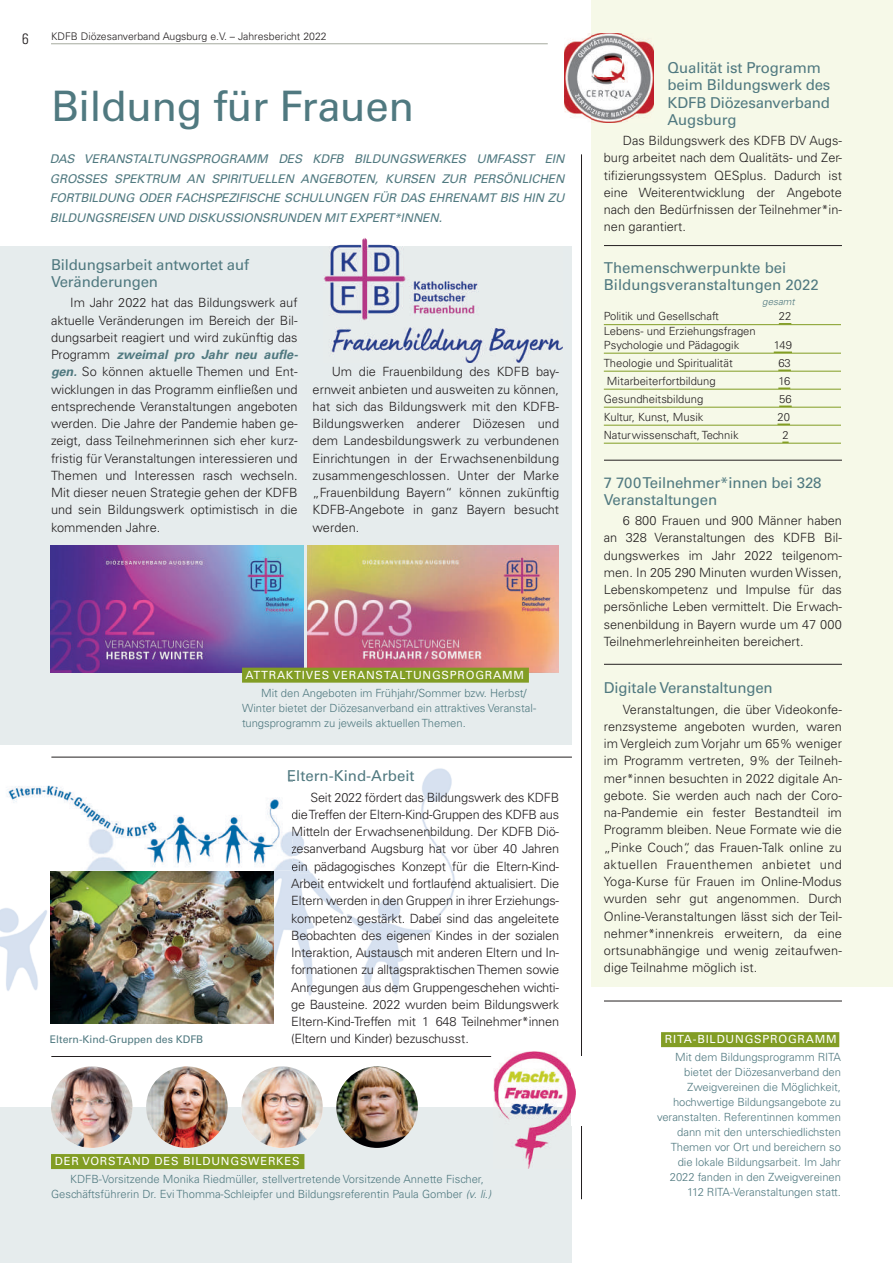
<style>
.page{position:relative;width:893px;height:1263px;background:#fff}
.page>*{position:absolute;margin:0;border:0;box-sizing:border-box;transform-origin:0 0}
.t1{font:42px "Univers";letter-spacing:-.01em;color:#507980}
.t2{font:15px/17.2px "Univers";letter-spacing:-.01em;color:#507980}
.t3{font:300 condensed 15px "Univers";color:#231f20}
.t4{font:300 12.75px/17.2px "Univers";color:#231f20;text-align:justify}
.t5{font:italic 12px/19.5px "Univers";letter-spacing:-.01em;color:#507980;text-align:justify}
.t6{font:300 11.25px/15px "Univers";letter-spacing:-.005em;color:#507980}
.t7{font:300 11.25px/13.5px "Univers";color:#231f20}
.t8{font:11.25px "Univers";letter-spacing:.07em;color:#fff}
.t9{font:300 10.5px "Univers";color:#231f20}
.t10{font:10.5px "Univers";color:#507980}
.t11{font:italic 300 9.75px "Univers";color:#507980}
.s1{font-weight:700;font-style:italic;color:#507980}
.s2{font-style:italic}
</style>
<div class="page">
<div style="left:0;top:1108px;width:572px;height:155px;background:#e6eced"></div>
<div style="left:0;top:247px;width:572px;height:498px;background:#e6eced"></div>
<div style="left:591px;top:0;width:302px;height:986px;background:#f6f9e8"></div>
<hr style="left:51px;top:43px;width:497px;height:1px;background:#a5aa9f">
<hr style="left:604px;top:245px;width:238px;height:1px;background:#231f20">
<hr style="left:604px;top:664px;width:238px;height:1px;background:#231f20">
<hr style="left:604px;top:1001px;width:238px;height:1px;background:#231f20">
<hr style="left:604px;top:460px;width:238px;height:1px;background:#231f20">
<div style="left:661px;top:1032px;width:178px;height:15px;background:#829d24"></div>
<hr style="left:581px;top:154px;width:1px;height:1045px;background:#231f20">
<hr style="left:604px;top:324px;width:246px;height:1px;background:#829d24">
<svg style="left:779px;top:323px;width:12px;height:1px"></svg>
<hr style="left:604px;top:353px;width:246px;height:1px;background:#829d24">
<svg style="left:774px;top:351px;width:18px;height:2px"></svg>
<hr style="left:604px;top:371px;width:246px;height:1px;background:#829d24">
<svg style="left:778px;top:369px;width:13px;height:2px"></svg>
<hr style="left:604px;top:389px;width:246px;height:1px;background:#829d24">
<svg style="left:778px;top:387px;width:12px;height:2px"></svg>
<hr style="left:604px;top:407px;width:246px;height:1px;background:#829d24">
<svg style="left:779px;top:405px;width:13px;height:2px"></svg>
<hr style="left:604px;top:425px;width:246px;height:1px;background:#829d24">
<svg style="left:777px;top:423px;width:13px;height:2px"></svg>
<hr style="left:604px;top:443px;width:246px;height:1px;background:#829d24">
<svg style="left:782px;top:441px;width:7px;height:2px"></svg>
<div style="left:841px;top:307px;width:25px;height:147px;background:#f6f9e8"></div>
<img style="left:0;top:768px;width:455px;height:254px">
<img style="left:288px;top:771px;width:126px;height:11px">
<img style="left:293px;top:809px;width:162px;height:12px">
<img style="left:292px;top:827px;width:163px;height:12px">
<img style="left:293px;top:844px;width:162px;height:12px">
<img style="left:292px;top:861px;width:163px;height:12px">
<img style="left:51px;top:545px;width:253px;height:128px">
<img style="left:307px;top:545px;width:252px;height:128px">
<img style="left:323px;top:238px;width:240px;height:124px">
<img style="left:564px;top:33px;width:90px;height:89px">
<div style="left:242px;top:668px;width:287px;height:15px;background:#829d24"></div>
<img style="left:241px;top:1066px;width:82px;height:82px;border-radius:41px">
<img style="left:336px;top:1066px;width:82px;height:82px;border-radius:41px">
<img style="left:51px;top:1066px;width:82px;height:82px;border-radius:41px">
<img style="left:146px;top:1066px;width:82px;height:82px;border-radius:41px">
<div style="left:51px;top:1154px;width:253px;height:15px;background:#829d24"></div>
<img style="left:51px;top:871px;width:222px;height:153px">
<hr style="left:51px;top:757px;width:521px;height:1px;background:#231f20">
<div style="left:572px;top:1056px;width:19px;height:69px;background:#fff"></div>
<hr style="left:51px;top:1056px;width:440px;height:1px;background:#231f20">
<img style="left:1px;top:781px;width:291px;height:89px">
<svg style="left:292px;top:809px;width:1px;height:12px"></svg>
<svg style="left:292px;top:844px;width:1px;height:26px"></svg>
<img style="left:493px;top:1051px;width:79px;height:57px">
<img style="left:499px;top:1108px;width:73px;height:61px">
<img style="left:572px;top:1077px;width:4px;height:31px">
<p class="t3" style="left:22px;top:30px;width:8px">6</p>
<p class="t9" style="left:51px;top:30px;width:277px">KDFB Diözesanverband Augsburg e.V. – Jahresbericht 2022</p>
<h1 class="t1" style="left:51px;top:81px;width:365px">Bildung für Frauen</h1>
<p class="t5" style="left:50px;top:149px;width:516px">DAS VERANSTALTUNGSPROGRAMM DES KDFB BILDUNGSWERKES UMFASST EIN GROSSES SPEKTRUM AN SPIRITUELLEN ANGEBOTEN, KURSEN ZUR PERSÖNLICHEN FORTBILDUNG ODER FACHSPEZIFISCHE SCHULUNGEN FÜR DAS EHRENAMT BIS HIN ZU BILDUNGSREISEN UND DISKUSSIONSRUNDEN MIT EXPERT*INNEN.</p>
<p class="t2" style="left:51px;top:256px;width:200px">Bildungsarbeit antwortet auf<br>Veränderungen</p>
<p class="t4" style="left:51px;top:294px;width:248px;text-indent:19px">Im Jahr 2022 hat das Bildungswerk auf aktuelle Veränderungen im Bereich der Bil&shy;dungsarbeit reagiert und wird zukünftig das Programm <span class="s1">zweimal pro Jahr neu aufle&shy;gen.</span> So können aktuelle Themen und Ent&shy;wicklungen in das Programm einfließen und entsprechende Veranstaltungen angeboten werden. Die Jahre der Pandemie haben ge&shy;zeigt, dass Teilnehmerinnen sich eher kurz&shy;fristig für Veranstaltungen interessieren und Themen und Interessen rasch wechseln.<br>Mit dieser neuen Strategie gehen der KDFB und sein Bildungswerk optimistisch in die kommenden Jahre.</p>
<p class="t4" style="left:313px;top:363px;width:248px;text-indent:19px">Um die Frauenbildung des KDFB bay&shy;ernweit anbieten und ausweiten zu können, hat sich das Bildungswerk mit den KDFB-Bildungswerken anderer Diözesen und dem Landesbildungswerk zu verbundenen Einrichtungen in der Erwachsenenbildung zusammengeschlossen. Unter der Marke „Frauenbildung Bayern“ können zukünftig KDFB-Angebote in ganz Bayern besucht werden.</p>
<p class="t8" style="left:245px;top:668px;width:280px">ATTRAKTIVES VERANSTALTUNGSPROGRAMM</p>
<p class="t6" style="left:242px;top:685px;width:296px;text-indent:19px">Mit den Angeboten im Frühjahr/Sommer bzw. Herbst/<br>Winter bietet der Diözesanverband ein attraktives Veranstal&shy;tungsprogramm zu jeweils aktuellen Themen.</p>
<p class="t2" style="left:287px;top:768px;width:129px">Eltern-Kind-Arbeit</p>
<p class="t4" style="left:291px;top:789px;width:269px;text-indent:19px">Seit 2022 fördert das Bildungswerk des KDFB die Treffen der Eltern-Kind-Gruppen des KDFB aus Mitteln der Erwachsenenbildung. Der KDFB Diö&shy;zesanverband Augsburg hat vor über 40 Jahren ein pädagogisches Konzept für die Eltern-Kind-Arbeit entwickelt und fortlaufend aktualisiert. Die Eltern werden in den Gruppen in ihrer Erziehungs&shy;kompetenz gestärkt. Dabei sind das angeleitete Beobachten des eigenen Kindes in der sozialen Interaktion, Austausch mit anderen Eltern und In&shy;formationen zu alltagspraktischen Themen sowie Anregungen aus dem Gruppengeschehen wichti&shy;ge Bausteine. 2022 wurden beim Bildungswerk Eltern-Kind-Treffen mit 1 648 Teilnehmer*innen</p>
<p class="t10" style="left:50px;top:1033px;width:155px">Eltern-Kind-Gruppen des KDFB</p>
<p class="t4" style="left:291px;top:1030px;width:179px">(Eltern und Kinder) bezuschusst.</p>
<p class="t8" style="left:55px;top:1155px;width:246px">DER VORSTAND DES BILDUNGSWERKES</p>
<p class="t6" style="left:51px;top:1172px;width:442px;text-indent:19px">KDFB-Vorsitzende Monika Riedmüller, stellvertretende Vorsitzende Annette Fischer,<br>Geschäftsführerin Dr. Evi Thomma-Schleipfer und Bildungsreferentin Paula Gomber <span class="s2">(v. li.)</span></p>
<p class="t2" style="left:668px;top:59px;width:164px">Qualität ist Programm beim Bildungswerk des<br>KDFB Diözesanverband<br>Augsburg</p>
<p class="t4" style="left:604px;top:132px;width:240px;text-indent:19px">Das Bildungswerk des KDFB DV Augs&shy;burg arbeitet nach dem Qualitäts- und Zer&shy;tifizierungssystem QESplus. Dadurch ist eine Weiterentwicklung der Angebote nach den Bedürfnissen der Teilnehmer*in&shy;nen garantiert.</p>
<p class="t2" style="left:604px;top:259px;width:217px">Themenschwerpunkte bei<br>Bildungsveranstaltungen 2022</p>
<p class="t11" style="left:762px;top:296px;width:34px">gesamt</p>
<p class="t7" style="left:604px;top:309px;width:117px">Politik und Gesellschaft</p>
<p class="t7" style="left:779px;top:309px;width:14px">22</p>
<p class="t7" style="left:604px;top:324px;width:153px">Lebens- und Erziehungsfragen<br>Psychologie und Pädagogik</p>
<p class="t7" style="left:774px;top:338px;width:20px">149</p>
<p class="t7" style="left:604px;top:356px;width:130px">Theologie und Spiritualität</p>
<p class="t7" style="left:778px;top:356px;width:14px">63</p>
<p class="t7" style="left:607px;top:374px;width:110px">Mitarbeiterfortbildung</p>
<p class="t7" style="left:778px;top:374px;width:13px">16</p>
<p class="t7" style="left:604px;top:392px;width:101px">Gesundheitsbildung</p>
<p class="t7" style="left:779px;top:392px;width:14px">56</p>
<p class="t7" style="left:604px;top:410px;width:101px">Kultur, Kunst, Musik</p>
<p class="t7" style="left:777px;top:410px;width:14px">20</p>
<p class="t7" style="left:604px;top:428px;width:136px">Naturwissenschaft, Technik</p>
<p class="t7" style="left:782px;top:428px;width:8px">2</p>
<p class="t2" style="left:604px;top:474px;width:219px">7 700 Teilnehmer*innen bei 328<br>Veranstaltungen</p>
<p class="t4" style="left:604px;top:512px;width:240px;text-indent:19px">6 800 Frauen und 900 Männer haben an 328 Veranstaltungen des KDFB Bil&shy;dungswerkes im Jahr 2022 teilgenom&shy;men. In 205 290 Minuten wurden Wissen, Lebenskompetenz und Impulse für das persönliche Leben vermittelt. Die Erwach&shy;senenbildung in Bayern wurde um 47 000<br>Teilnehmerlehreinheiten bereichert.</p>
<p class="t2" style="left:604px;top:679px;width:170px">Digitale Veranstaltungen</p>
<p class="t4" style="left:604px;top:700px;width:240px;text-indent:19px">Veranstaltungen, die über Videokonfe&shy;renzsysteme angeboten wurden, waren im Vergleich zum Vorjahr um 65% weniger im Programm vertreten, 9% der Teilneh&shy;mer*innen besuchten in 2022 digitale An&shy;gebote. Sie werden auch nach der Coro&shy;na-Pandemie ein fester Bestandteil im Programm bleiben. Neue Formate wie die „Pinke Couch“, das Frauen-Talk online zu aktuellen Frauenthemen anbietet und Yoga-Kurse für Frauen im Online-Modus wurden sehr gut angenommen. Durch Online-Veranstaltungen lässt sich der Teil&shy;nehmer*innenkreis erweitern, da eine ortsunabhängige und wenig zeitaufwen&shy;dige Teilnahme möglich ist.</p>
<p class="t8" style="left:665px;top:1033px;width:173px">RITA-BILDUNGSPROGRAMM</p>
<p class="t6" style="left:657px;top:1050px;width:185px;text-align:right">Mit dem Bildungsprogramm RITA bietet der Diözesanverband den Zweigvereinen die Möglichkeit, hochwertige Bildungsangebote zu veranstalten. Referentinnen kommen dann mit den unterschiedlichsten Themen vor Ort und bereichern so die lokale Bildungsarbeit. Im Jahr 2022 fanden in den Zweigvereinen 112 RITA-Veranstaltungen statt.</p>
</div>
